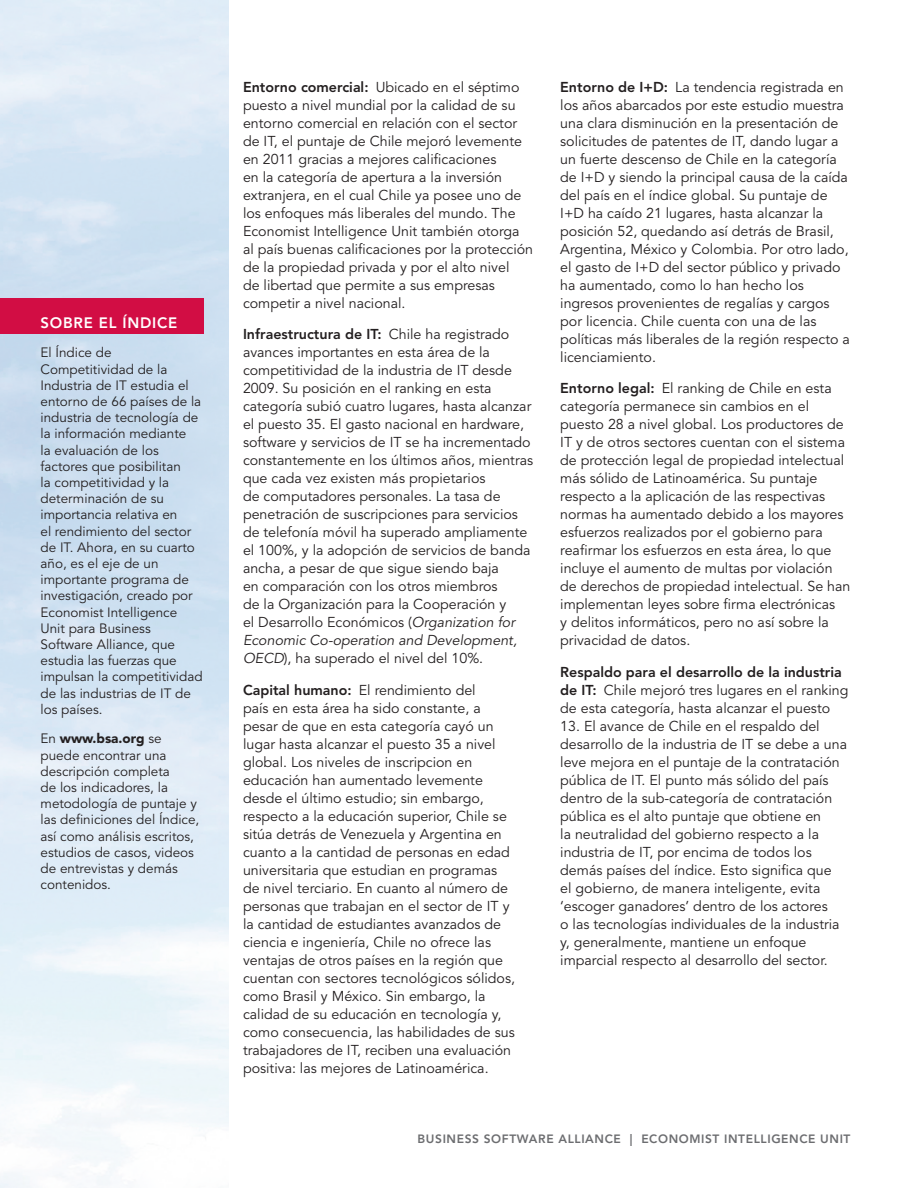
<style>
.page{position:relative;width:918px;height:1188px;background:#fff}
.page>*{position:absolute;margin:0;border:0;box-sizing:border-box;transform-origin:0 0}
.t1{font:800 15px "Avenir LT Std";letter-spacing:.05em;color:#fff}
.t2{font:14.25px/18px "Avenir LT Std";color:#231f20}
.t3{font:13.5px/16.2px "Avenir LT Std";color:#231f20}
.t4{font:800 12px "Avenir LT Std";letter-spacing:.05em;color:#6c6d70}
.s1{font-weight:900}
.s2{font-weight:800}
.s3{font-style:italic}
</style>
<div class="page">
<img style="left:0;top:0;width:229px;height:1188px">
<div style="left:0;top:299px;width:204px;height:35px;background:#d20d44"></div>
<p class="t1" style="left:40px;top:314px;width:138px">Sobre el índice</p>
<p class="t3" style="left:40px;top:345px;width:164px">El Índice de<br>Competitividad de la<br>Industria de IT estudia el entorno de 66 países de la industria de tecnología de la información mediante<br>la evaluación de los factores que posibilitan<br>la competitividad y la determinación de su importancia relativa en<br>el rendimiento del sector de IT. Ahora, en su cuarto año, es el eje de un importante programa de investigación, creado por<br>Economist Intelligence<br>Unit para Business<br>Software Alliance, que estudia las fuerzas que impulsan la competitividad de las industrias de IT de los países.</p>
<p class="t3" style="left:40px;top:731px;width:160px">En <span class="s1">www.bsa.org</span> se puede encontrar una descripción completa<br>de los indicadores, la metodología de puntaje y las definiciones del Índice, así como análisis escritos, estudios de casos, videos de entrevistas y demás contenidos.</p>
<p class="t2" style="left:243px;top:78px;width:292px"><span class="s2">Entorno comercial:</span> Ubicado en el séptimo puesto a nivel mundial por la calidad de su entorno comercial en relación con el sector de IT, el puntaje de Chile mejoró levemente en 2011 gracias a mejores calificaciones<br>en la categoría de apertura a la inversión extranjera, en el cual Chile ya posee uno de los enfoques más liberales del mundo. The Economist Intelligence Unit también otorga al país buenas calificaciones por la protección de la propiedad privada y por el alto nivel<br>de libertad que permite a sus empresas competir a nivel nacional.</p>
<p class="t2" style="left:243px;top:326px;width:292px"><span class="s2">Infraestructura de IT:</span> Chile ha registrado avances importantes en esta área de la competitividad de la industria de IT desde 2009. Su posición en el ranking en esta categoría subió cuatro lugares, hasta alcanzar el puesto 35. El gasto nacional en hardware, software y servicios de IT se ha incrementado constantemente en los últimos años, mientras que cada vez existen más propietarios<br>de computadores personales. La tasa de penetración de suscripciones para servicios de telefonía móvil ha superado ampliamente el 100%, y la adopción de servicios de banda ancha, a pesar de que sigue siendo baja<br>en comparación con los otros miembros<br>de la Organización para la Cooperación y<br>el Desarrollo Económicos (<span class="s3">Organization for Economic Co-operation and Development, OECD</span>), ha superado el nivel del 10%.</p>
<p class="t2" style="left:243px;top:681px;width:274px"><span class="s2">Capital humano:</span> El rendimiento del<br>país en esta área ha sido constante, a pesar de que en esta categoría cayó un lugar hasta alcanzar el puesto 35 a nivel global. Los niveles de inscripcion en educación han aumentado levemente desde el último estudio; sin embargo, respecto a la educación superior, Chile se sitúa detrás de Venezuela y Argentina en cuanto a la cantidad de personas en edad universitaria que estudian en programas de nivel terciario. En cuanto al número de personas que trabajan en el sector de IT y la cantidad de estudiantes avanzados de ciencia e ingeniería, Chile no ofrece las ventajas de otros países en la región que cuentan con sectores tecnológicos sólidos, como Brasil y México. Sin embargo, la calidad de su educación en tecnología y, como consecuencia, las habilidades de sus trabajadores de IT, reciben una evaluación positiva: las mejores de Latinoamérica.</p>
<p class="t2" style="left:560px;top:78px;width:291px"><span class="s2">Entorno de I+D:</span> La tendencia registrada en los años abarcados por este estudio muestra una clara disminución en la presentación de solicitudes de patentes de IT, dando lugar a un fuerte descenso de Chile en la categoría de I+D y siendo la principal causa de la caída del país en el índice global. Su puntaje de I+D ha caído 21 lugares, hasta alcanzar la posición 52, quedando así detrás de Brasil, Argentina, México y Colombia. Por otro lado, el gasto de I+D del sector público y privado ha aumentado, como lo han hecho los ingresos provenientes de regalías y cargos por licencia. Chile cuenta con una de las políticas más liberales de la región respecto a licenciamiento.</p>
<p class="t2" style="left:560px;top:380px;width:292px"><span class="s2">Entorno legal:</span> El ranking de Chile en esta categoría permanece sin cambios en el puesto 28 a nivel global. Los productores de IT y de otros sectores cuentan con el sistema de protección legal de propiedad intelectual más sólido de Latinoamérica. Su puntaje respecto a la aplicación de las respectivas normas ha aumentado debido a los mayores esfuerzos realizados por el gobierno para reafirmar los esfuerzos en esta área, lo que incluye el aumento de multas por violación de derechos de propiedad intelectual. Se han implementan leyes sobre firma electrónicas<br>y delitos informáticos, pero no así sobre la privacidad de datos.</p>
<p class="t2" style="left:560px;top:663px;width:290px"><span class="s2">Respaldo para el desarrollo de la industria de IT:</span> Chile mejoró tres lugares en el ranking de esta categoría, hasta alcanzar el puesto</p>
<p class="t2" style="left:560px;top:717px;width:288px">13. El avance de Chile en el respaldo del desarrollo de la industria de IT se debe a una leve mejora en el puntaje de la contratación pública de IT. El punto más sólido del país dentro de la sub-categoría de contratación pública es el alto puntaje que obtiene en<br>la neutralidad del gobierno respecto a la industria de IT, por encima de todos los demás países del índice. Esto significa que<br>el gobierno, de manera inteligente, evita ‘escoger ganadores’ dentro de los actores<br>o las tecnologías individuales de la industria y, generalmente, mantiene un enfoque imparcial respecto al desarrollo del sector.</p>
<p class="t4" style="left:418px;top:1132px;width:434px">Business software alliance | Economist Intelligence Unit</p>
</div>
